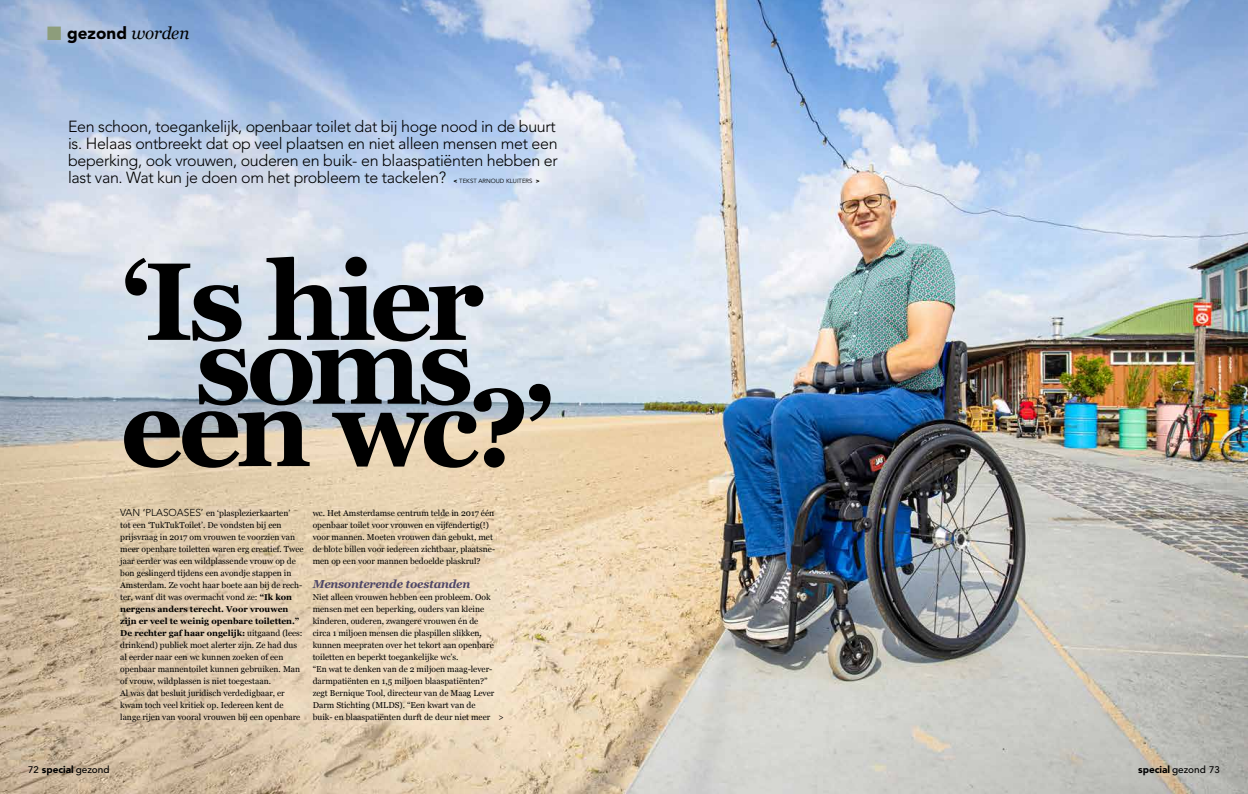
<style>
.page{position:relative;width:1248px;height:794px;background:#fff}
.page>*{position:absolute;margin:0;border:0;box-sizing:border-box;transform-origin:0 0}
.t1{font:700 110px/126.2px "Georgia";letter-spacing:-.05em;color:#000}
.t2{font:900 17px "Avenir LT Std";color:#000}
.t3{font:300 16px/17px "Avenir LT Std";letter-spacing:-.02em;color:#000;text-align:justify}
.t4{font:italic 700 11.5px "Georgia";letter-spacing:-.02em;color:#4e4667}
.t5{font:900 10px "Avenir LT Std";color:#000}
.t6{font:8.5px/12px "Georgia";color:#000}
.t7{font:6px "Avenir LT Std";color:#000}
.s1{color:#8d9d7b}
.s2{font-family:"Georgia";font-weight:400;font-style:italic}
.s3{font-weight:900}
.s4{font-family:"Avenir LT Std";font-weight:300;font-size:10px}
.s5{font-weight:700}
.s6{font-weight:500;font-size:9.5px}
.s7{font-weight:500}
</style>
<div class="page">
<img style="left:0;top:0;width:1247px;height:794px">
<h2 class="t2" style="left:47px;top:23px;width:144px"><span class="s1">■</span> gezond <span class="s2">worden</span></h2>
<p class="t3" style="left:68px;top:118px;width:491px">Een schoon, toegankelijk, openbaar toilet dat bij hoge nood in de buurt is. Helaas ontbreekt dat op veel plaatsen en niet alleen mensen met een beperking, ook vrouwen, ouderen en buik- en blaaspatiënten hebben er last van. Wat kun je doen om het probleem te tackelen?</p>
<p class="t7" style="left:453px;top:178px;width:88px"><span class="s3">&lt;</span> TEKST ARNOUD KLUITERS <span class="s3">&gt;</span></p>
<h1 class="t1" style="left:120px;top:233px;width:435px">‘Is hier een wc?’</h1>
<h1 class="t1" style="left:195px;top:297px;width:280px">soms</h1>
<p class="t6" style="left:120px;top:507px;width:185px"><span class="s4">VAN ‘PLASOASES’</span> en ‘plasplezierkaarten’<br>tot een ‘TukTukToilet’. De vondsten bij een prijsvraag in 2017 om vrouwen te voorzien van meer openbare toiletten waren erg creatief. Twee jaar eerder was een wildplassende vrouw op de bon geslingerd tijdens een avondje stappen in Amsterdam. Ze vocht haar boete aan bij de rech&shy;ter, want dit was overmacht vond ze: <span class="s5">“Ik kon nergens anders terecht. Voor vrouwen zijn er veel te weinig openbare toiletten.” De rechter gaf haar ongelijk:</span> uitgaand (lees: drinkend) publiek moet alerter zijn. Ze had dus al eerder naar een wc kunnen zoeken of een openbaar mannentoilet kunnen gebruiken. Man of vrouw, wildplassen is niet toegestaan.<br>Al was dat besluit juridisch verdedigbaar, er kwam toch veel kritiek op. Iedereen kent de lange rijen van vooral vrouwen bij een openbare</p>
<p class="t6" style="left:313px;top:507px;width:184px">wc. Het Amsterdamse centrum telde in 2017 één openbaar toilet voor vrouwen en vijfendertig(!) voor mannen. Moeten vrouwen dan gebukt, met de blote billen voor iedereen zichtbaar, plaatsne&shy;men op een voor mannen bedoelde plaskrul?</p>
<h3 class="t4" style="left:313px;top:575px;width:159px">Mensonterende toestanden</h3>
<p class="t6" style="left:313px;top:591px;width:183px">Niet alleen vrouwen hebben een probleem. Ook mensen met een beperking, ouders van kleine kinderen, ouderen, zwangere vrouwen én de circa 1 miljoen mensen die plaspillen slikken, kunnen meepraten over het tekort aan openbare toiletten en beperkt toegankelijke wc’s.<br>“En wat te denken van de 2 miljoen maag-lever&shy;darmpatiënten en 1,5 miljoen blaaspatiënten?” zegt Bernique Tool, directeur van de Maag Lever Darm Stichting (MLDS). “Een kwart van de buik- en blaaspatiënten durft de deur niet meer</p>
<p class="t6" style="left:498px;top:711px;width:7px">&gt;</p>
<p class="t5" style="left:28px;top:763px;width:83px"><span class="s6">72</span> special <span class="s7">gezond</span></p>
<p class="t5" style="left:1137px;top:763px;width:83px">special <span class="s7">gezond</span> <span class="s6">73</span></p>
</div>
